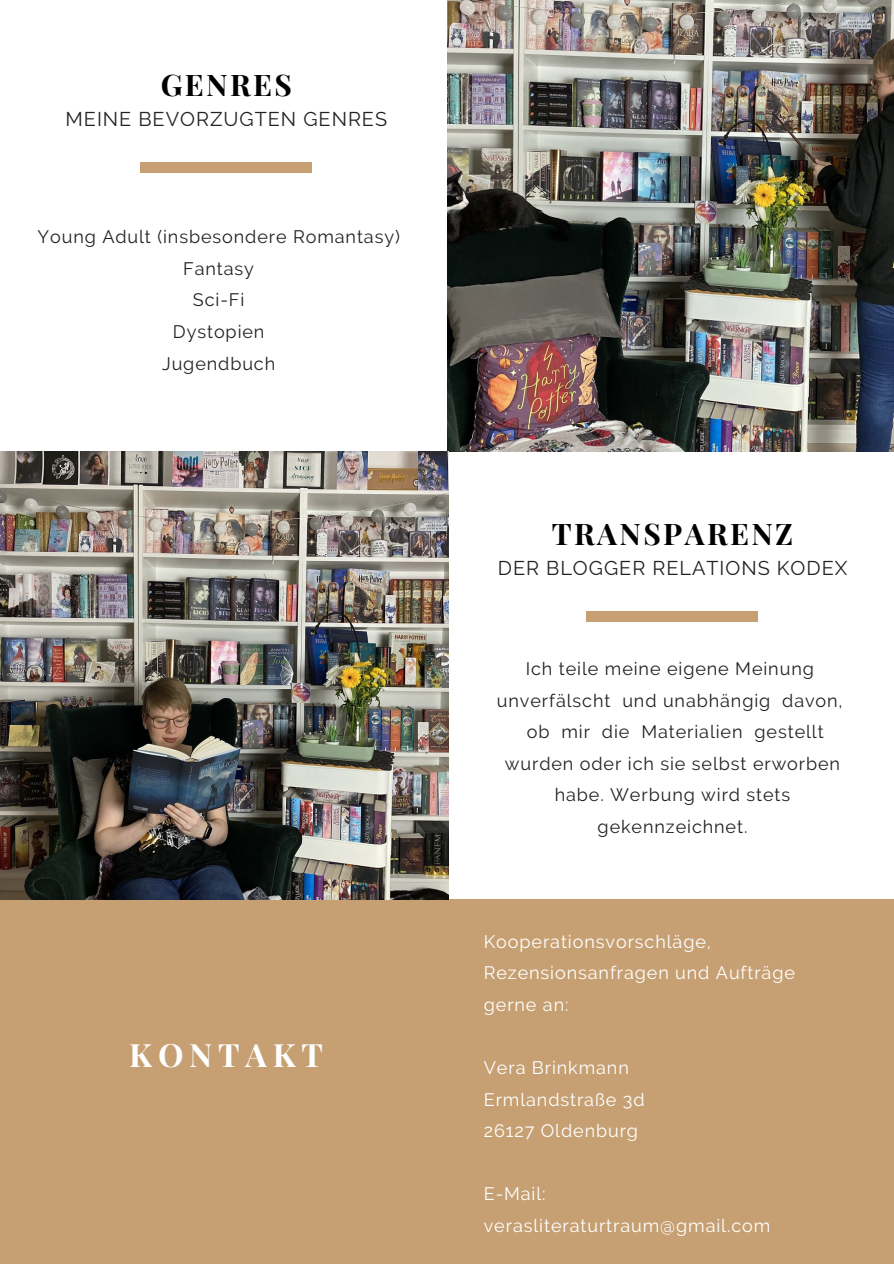
<style>
.page{position:relative;width:894px;height:1264px;background:#fff}
.page>*{position:absolute;margin:0;border:0;box-sizing:border-box;transform-origin:0 0}
.t1{font:700 32.1px "Playfair Display";letter-spacing:.18em;color:#fff}
.t2{font:700 29.85px "Playfair Display";letter-spacing:.08em;color:#000}
.t3{font:19.8px "Raleway";letter-spacing:.05em;color:#222}
.t4{font:18px/31.5px "Raleway";letter-spacing:.05em;color:#222;text-align:center}
.t5{font:18px/31.5px "Raleway";letter-spacing:.05em;color:#fff}
</style>
<div class="page">
<div style="left:0;top:899px;width:893px;height:364px;background:#c6a073"></div>
<img style="left:447px;top:0;width:446px;height:451px">
<img style="left:0;top:451px;width:448px;height:448px">
<div style="left:140px;top:162px;width:172px;height:10px;background:#c6a073"></div>
<div style="left:586px;top:611px;width:171px;height:10px;background:#c6a073"></div>
<h2 class="t2" style="left:161px;top:63px;width:133px">GENRES</h2>
<p class="t3" style="left:65px;top:107px;width:323px">MEINE BEVORZUGTEN GENRES</p>
<p class="t4" style="left:37px;top:221px;width:364px">Young Adult (insbesondere Romantasy)<br>Fantasy<br>Sci-Fi<br>Dystopien<br>Jugendbuch</p>
<h1 class="t1" style="left:129px;top:1032px;width:195px">KONTAKT</h1>
<h2 class="t2" style="left:551px;top:512px;width:243px">TRANSPARENZ</h2>
<p class="t3" style="left:497px;top:556px;width:351px">DER BLOGGER RELATIONS KODEX</p>
<p class="t4" style="left:525px;top:653px;width:289px">Ich teile meine eigene Meinung</p>
<p class="t4" style="left:497px;top:684px;width:347px">unverfälscht und unabhängig davon,</p>
<p class="t4" style="left:526px;top:716px;width:298px">ob mir die Materialien gestellt</p>
<p class="t4" style="left:505px;top:747px;width:336px">wurden oder ich sie selbst erworben</p>
<p class="t4" style="left:554px;top:779px;width:237px">habe. Werbung wird stets</p>
<p class="t4" style="left:597px;top:810px;width:151px">gekennzeichnet.</p>
<p class="t5" style="left:483px;top:925px;width:312px">Kooperationsvorschläge,<br>Rezensionsanfragen und Aufträge gerne an:</p>
<p class="t5" style="left:483px;top:1051px;width:162px">Vera Brinkmann<br>Ermlandstraße 3d<br>26127 Oldenburg</p>
<p class="t5" style="left:483px;top:1177px;width:288px">E-Mail: verasliteraturtraum@gmail.com</p>
</div>
